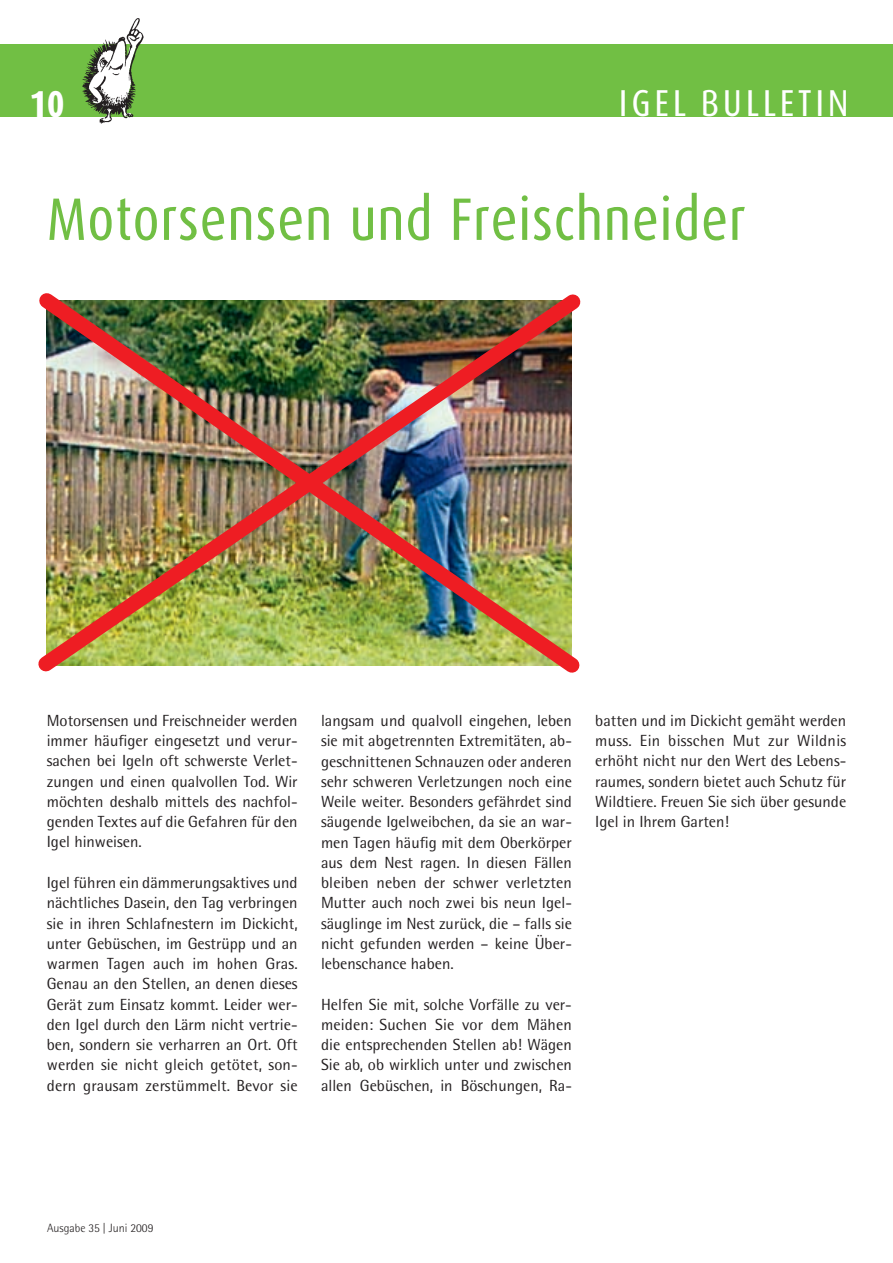
<style>
.page{position:relative;width:893px;height:1263px;background:#fff}
.page>*{position:absolute;margin:0;border:0;box-sizing:border-box;transform-origin:0 0}
.t1{font:60px "Dax Condensed";color:#71bf44}
.t2{font:37.5px "Dax Condensed";letter-spacing:.1em;color:#fff}
.t3{font:800 37.5px "Dax Condensed";color:#fff}
.t4{font:16.2px/20.2px "Rotis Semi Sans";color:#231f20;text-align:justify}
.t5{font:300 12px "Rotis Semi Sans";color:#231f20}
</style>
<div class="page">
<div style="left:0;top:44px;width:893px;height:72px;background:#71bf44"></div>
<img style="left:81px;top:18px;width:63px;height:106px">
<img style="left:38px;top:293px;width:543px;height:380px">
<h2 class="t3" style="left:30px;top:83px;width:36px">10</h2>
<h2 class="t2" style="left:619px;top:83px;width:231px">Igel Bulletin</h2>
<h1 class="t1" style="left:47px;top:186px;width:700px">Motorsensen und Freischneider</h1>
<p class="t4" style="left:47px;top:710px;width:252px">Motorsensen und Freischneider werden immer häufiger eingesetzt und verur&shy;sachen bei Igeln oft schwerste Verlet&shy;zungen und einen qualvollen Tod. Wir möchten deshalb mittels des nachfol&shy;genden Textes auf die Gefahren für den Igel hinweisen.</p>
<p class="t4" style="left:47px;top:872px;width:252px">Igel führen ein dämmerungsaktives und nächtliches Dasein, den Tag verbringen sie in ihren Schlafnestern im Dickicht, unter Gebüschen, im Gestrüpp und an warmen Tagen auch im hohen Gras.<br>Genau an den Stellen, an denen dieses Gerät zum Einsatz kommt. Leider wer&shy;den Igel durch den Lärm nicht vertrie&shy;ben, sondern sie verharren an Ort. Oft werden sie nicht gleich getötet, son&shy;dern grausam zerstümmelt. Bevor sie</p>
<p class="t4" style="left:321px;top:710px;width:252px">langsam und qualvoll eingehen, leben sie mit abgetrennten Extremitäten, ab&shy;geschnittenen Schnauzen oder anderen sehr schweren Verletzungen noch eine Weile weiter. Besonders gefährdet sind säugende Igelweibchen, da sie an war&shy;men Tagen häufig mit dem Oberkörper aus dem Nest ragen. In diesen Fällen bleiben neben der schwer verletzten Mutter auch noch zwei bis neun Igel&shy;säuglinge im Nest zurück, die – falls sie nicht gefunden werden – keine Über&shy;lebenschance haben.</p>
<p class="t4" style="left:321px;top:994px;width:252px">Helfen Sie mit, solche Vorfälle zu ver&shy;meiden: Suchen Sie vor dem Mähen die entsprechenden Stellen ab! Wägen Sie ab, ob wirklich unter und zwischen allen Gebüschen, in Böschungen, Ra-</p>
<p class="t4" style="left:595px;top:710px;width:252px">batten und im Dickicht gemäht werden muss. Ein bisschen Mut zur Wildnis erhöht nicht nur den Wert des Lebens&shy;raumes, sondern bietet auch Schutz für Wildtiere. Freuen Sie sich über gesunde Igel in Ihrem Garten!</p>
<p class="t5" style="left:47px;top:1221px;width:108px">Ausgabe 35 | Juni 2009</p>
</div>
